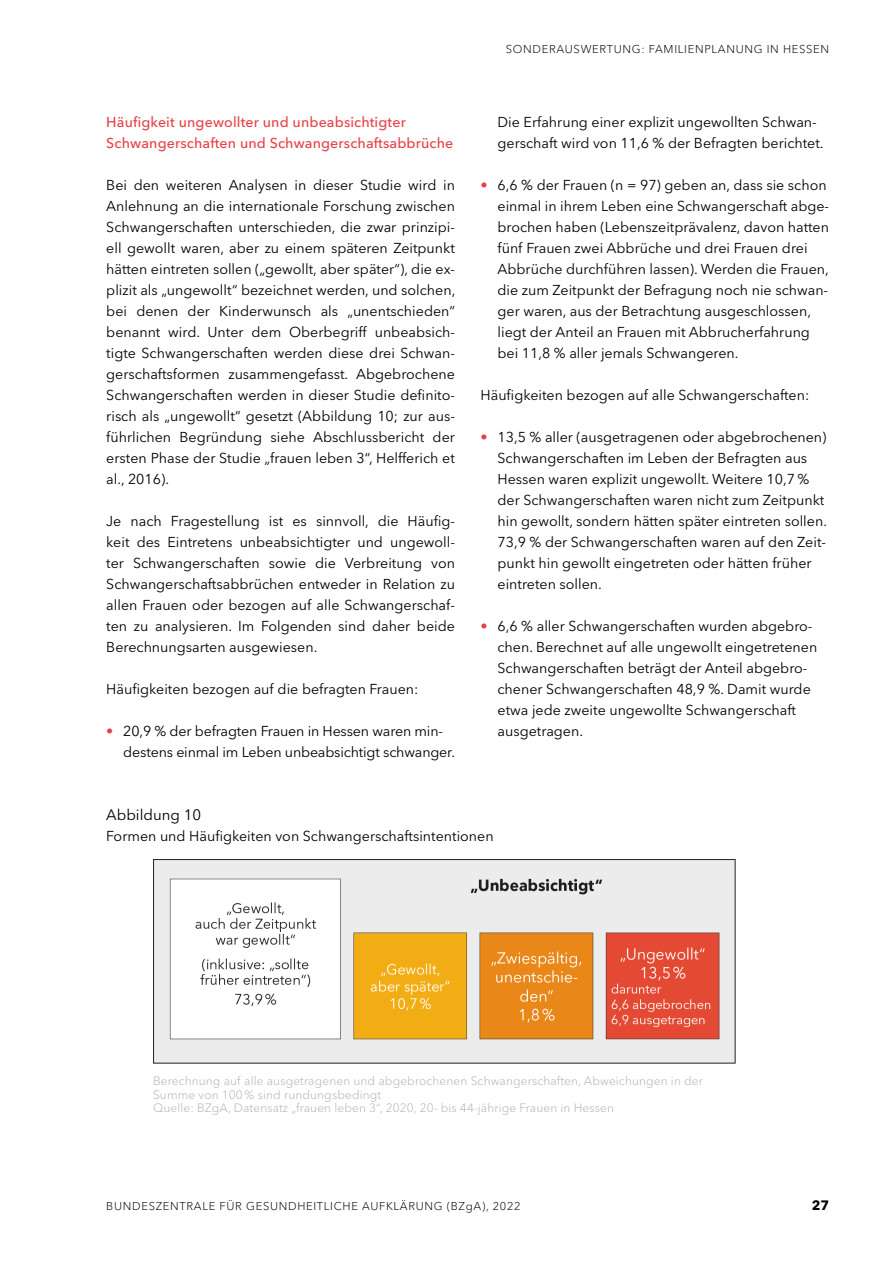
<style>
.page{position:relative;width:893px;height:1263px;background:#fff}
.page>*{position:absolute;margin:0;border:0;box-sizing:border-box;transform-origin:0 0}
.Abbildunghead_P{font:15px "Avenir Next LT Pro";color:#000}
.Fließtext_Abstand_P{font:14.25px/21px "Avenir Next LT Pro";color:#000;text-align:justify}
.Fließtext_Liste_Punk{font:14.25px/21px "Avenir Next LT Pro";color:#000}
.Head_2_H3{font:500 14.25px/21px "Avenir Next LT Pro";letter-spacing:.01em;color:#e64045}
.t1{font:700 13.5px "Avenir Next LT Pro";color:#000}
.t2{font:300 12px/13.5px "Avenir Next LT Pro";letter-spacing:.01em;color:#b1b3b4}
.t3{font:300 11.25px "Avenir Next LT Pro";letter-spacing:.06em;color:#000}
.s1{color:#e64045}
</style>
<div class="page">
<img style="left:153px;top:859px;width:582px;height:204px">
<h3 class="Head_2_H3" style="left:106px;top:112px;width:349px">Häufigkeit ungewollter und unbeabsichtigter<br>Schwangerschaften und Schwangerschaftsabbrüche</h3>
<p class="Fließtext_Abstand_P" style="left:106px;top:175px;width:351px">Bei den weiteren Analysen in dieser Studie wird in Anlehnung an die internationale Forschung zwischen Schwangerschaften unterschieden, die zwar prinzipi&shy;ell gewollt waren, aber zu einem späteren Zeitpunkt hätten eintreten sollen („gewollt, aber später“), die ex&shy;plizit als „ungewollt“ bezeichnet werden, und solchen, bei denen der Kinderwunsch als „unentschieden“ benannt wird. Unter dem Oberbegriff unbeabsich&shy;tigte Schwangerschaften werden diese drei Schwan&shy;gerschaftsformen zusammengefasst. Abgebrochene Schwangerschaften werden in dieser Studie definito&shy;risch als „ungewollt“ gesetzt (Abbildung 10; zur aus&shy;führlichen Begründung siehe Abschlussbericht der ersten Phase der Studie „frauen leben 3“, Helfferich et al., 2016).</p>
<p class="Fließtext_Abstand_P" style="left:106px;top:511px;width:350px">Je nach Fragestellung ist es sinnvoll, die Häufig&shy;keit des Eintretens unbeabsichtigter und ungewoll&shy;ter Schwangerschaften sowie die Verbreitung von Schwangerschaftsabbrüchen entweder in Relation zu allen Frauen oder bezogen auf alle Schwangerschaf&shy;ten zu analysieren. Im Folgenden sind daher beide Berechnungsarten ausgewiesen.</p>
<p class="Fließtext_Abstand_P" style="left:106px;top:679px;width:314px">Häufigkeiten bezogen auf die befragten Frauen:</p>
<p class="Fließtext_Liste_Punk" style="left:123px;top:721px;width:333px;text-indent:-17px"><span class="s1">•</span> 20,9 % der befragten Frauen in Hessen waren min&shy;destens einmal im Leben unbeabsichtigt schwanger.</p>
<p class="t3" style="left:506px;top:42px;width:325px">SONDERAUSWERTUNG: FAMILIENPLANUNG IN HESSEN</p>
<p class="Fließtext_Liste_Punk" style="left:497px;top:112px;width:328px">Die Erfahrung einer explizit ungewollten Schwan&shy;gerschaft wird von 11,6 % der Befragten berichtet.</p>
<p class="Fließtext_Liste_Punk" style="left:497px;top:175px;width:333px;text-indent:-17px"><span class="s1">•</span> 6,6 % der Frauen (n = 97) geben an, dass sie schon einmal in ihrem Leben eine Schwangerschaft abge&shy;brochen haben (Lebenszeitprävalenz, davon hatten fünf Frauen zwei Abbrüche und drei Frauen drei Abbrüche durchführen lassen). Werden die Frauen, die zum Zeitpunkt der Befragung noch nie schwan&shy;ger waren, aus der Betrachtung ausgeschlossen, liegt der Anteil an Frauen mit Abbrucherfahrung bei 11,8 % aller jemals Schwangeren.</p>
<p class="Fließtext_Abstand_P" style="left:480px;top:385px;width:330px">Häufigkeiten bezogen auf alle Schwangerschaften:</p>
<p class="Fließtext_Liste_Punk" style="left:497px;top:427px;width:331px;text-indent:-17px"><span class="s1">•</span> 13,5 % aller (ausgetragenen oder abgebrochenen)<br>Schwangerschaften im Leben der Befragten aus Hessen waren explizit ungewollt. Weitere 10,7 % der Schwangerschaften waren nicht zum Zeitpunkt hin gewollt, sondern hätten später eintreten sollen.<br>73,9 % der Schwangerschaften waren auf den Zeit&shy;punkt hin gewollt eingetreten oder hätten früher eintreten sollen.</p>
<p class="Fließtext_Liste_Punk" style="left:497px;top:616px;width:321px;text-indent:-17px"><span class="s1">•</span> 6,6 % aller Schwangerschaften wurden abgebro&shy;chen. Berechnet auf alle ungewollt eingetretenen Schwangerschaften beträgt der Anteil abgebro&shy;chener Schwangerschaften 48,9 %. Damit wurde etwa jede zweite ungewollte Schwangerschaft ausgetragen.</p>
<p class="Abbildunghead_P" style="left:106px;top:806px;width:96px">Abbildung 10</p>
<p class="Fließtext_Abstand_P" style="left:106px;top:826px;width:389px">Formen und Häufigkeiten von Schwangerschaftsintentionen</p>
<p class="t2" style="left:153px;top:1074px;width:551px">Berechnung auf alle ausgetragenen und abgebrochenen Schwangerschaften, Abweichungen in der<br>Summe von 100 % sind rundungsbedingt<br>Quelle: BZgA, Datensatz „frauen leben 3“, 2020, 20- bis 44-jährige Frauen in Hessen</p>
<p class="t3" style="left:106px;top:1199px;width:416px">BUNDESZENTRALE FÜR GESUNDHEITLICHE AUFKLÄRUNG (BZgA), 2022</p>
<p class="t1" style="left:812px;top:1197px;width:19px">27</p>
</div>
